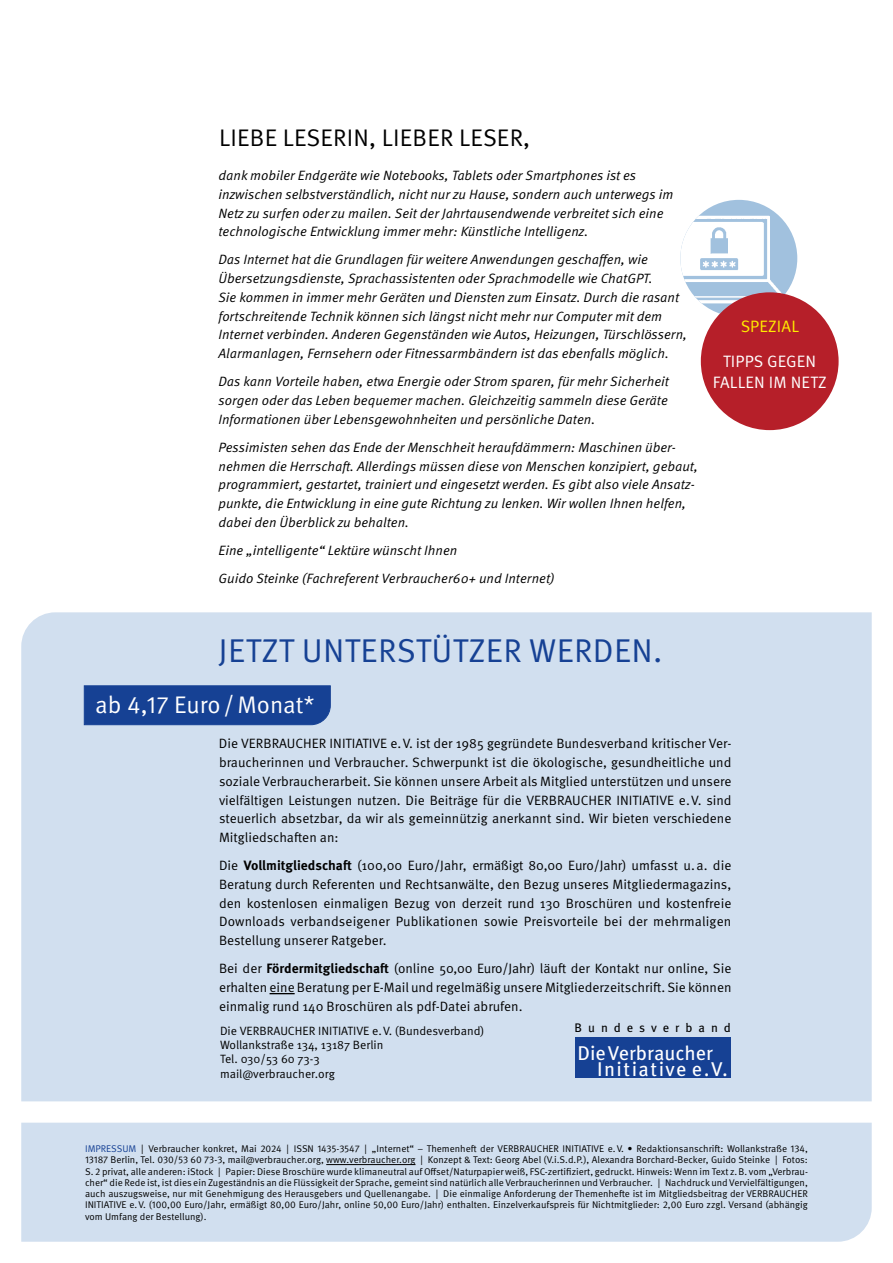
<style>
.page{position:relative;width:893px;height:1263px;background:#fff}
.page>*{position:absolute;margin:0;border:0;box-sizing:border-box;transform-origin:0 0}
.t1{font:33px "Meta Pro Norm";letter-spacing:.01em;color:#164194}
.t2{font:24px "Meta Pro Norm";letter-spacing:.01em;color:#000}
.t3{font:24px "Meta Pro Norm";color:#fff}
.t4{font:19.95px/16.4px "Meta Pro";color:#fff}
.t5{font:18px "Meta Pro";color:#000}
.t6{font:16.5px/21.6px "Meta Pro Norm";letter-spacing:.01em;color:#fff;text-align:center}
.t7{font:16.5px "Meta Pro Norm";letter-spacing:.01em;color:#ffed00}
.t8{font:13.5px/18.8px "Meta Pro Norm Ita";color:#000}
.t9{font:13.5px/18.8px "Meta Pro Norm";color:#000;text-align:justify}
.t10{font:12.45px "Meta Pro";color:#000}
.t11{font:12px/14.4px "Meta Pro Norm";color:#000}
.t12{font:9.75px/11.2px "Meta Pro Norm";color:#000;text-align:justify}
.t13{font:9px "Meta Pro Norm";letter-spacing:.01em;color:#000}
.s1{font-family:"Meta Pro";font-weight:700}
.s2{color:#164194}
</style>
<div class="page">
<img style="left:680px;top:200px;width:117px;height:117px;border-radius:58px">
<div style="left:701px;top:292px;width:138px;height:138px;background:#b61f29;border-radius:50%"></div>
<div style="left:21px;top:1123px;width:851px;height:119px;background:#d1dfef"></div>
<div style="left:21px;top:612px;width:851px;height:489px;background:#d1dfef"></div>
<div style="left:84px;top:685px;width:247px;height:40px;background:#164194"></div>
<div style="left:575px;top:1037px;width:156px;height:41px;background:#164194"></div>
<svg style="left:270px;top:993px;width:25px;height:1px"></svg>
<hr style="left:326px;top:1164px;width:89px;height:1px;background:#000">
<h2 class="t2" style="left:219px;top:119px;width:312px">LIEBE LESERIN, LIEBER LESER,</h2>
<p class="t8" style="left:218px;top:165px;width:456px">dank mobiler Endgeräte wie Notebooks, Tablets oder Smartphones ist es inzwischen selbstverständlich, nicht nur zu Hause, sondern auch unterwegs im Netz zu surfen oder zu mailen. Seit der Jahrtausendwende verbreitet sich eine technologische Entwicklung immer mehr: Künstliche Intelligenz.</p>
<p class="t8" style="left:218px;top:249px;width:470px">Das Internet hat die Grundlagen für weitere Anwendungen geschaffen, wie Übersetzungsdienste, Sprachassistenten oder Sprachmodelle wie ChatGPT.<br>Sie kommen in immer mehr Geräten und Diensten zum Einsatz. Durch die rasant fortschreitende Technik können sich längst nicht mehr nur Computer mit dem Internet verbinden. Anderen Gegenständen wie Autos, Heizungen, Türschlössern, Alarmanlagen, Fernsehern oder Fitnessarmbändern ist das ebenfalls möglich.</p>
<p class="t8" style="left:218px;top:371px;width:452px;text-align:justify">Das kann Vorteile haben, etwa Energie oder Strom sparen, für mehr Sicherheit sorgen oder das Leben bequemer machen. Gleichzeitig sammeln diese Geräte Informationen über Lebensgewohnheiten und persönliche Daten.</p>
<p class="t8" style="left:218px;top:437px;width:481px">Pessimisten sehen das Ende der Menschheit heraufdämmern: Maschinen über&shy;nehmen die Herrschaft. Allerdings müssen diese von Menschen konzipiert, gebaut, programmiert, gestartet, trainiert und eingesetzt werden. Es gibt also viele Ansatz&shy;punkte, die Entwicklung in eine gute Richtung zu lenken. Wir wollen Ihnen helfen, dabei den Überblick zu behalten.</p>
<p class="t8" style="left:218px;top:535px;width:338px;line-height:28px">Eine „intelligente“ Lektüre wünscht Ihnen<br>Guido Steinke (Fachreferent Verbraucher60+ und Internet)</p>
<p class="t7" style="left:741px;top:314px;width:60px">SPEZIAL</p>
<p class="t6" style="left:713px;top:349px;width:115px">TIPPS GEGEN<br>FALLEN IM NETZ</p>
<h1 class="t1" style="left:219px;top:625px;width:445px">JETZT UNTERSTÜTZER WERDEN.</h1>
<h2 class="t3" style="left:95px;top:686px;width:221px">ab 4,17 Euro/Monat*</h2>
<p class="t9" style="left:219px;top:733px;width:514px">Die VERBRAUCHER INITIATIVE e.V. ist der 1985 gegründete Bundesverband kritischer Ver&shy;braucherinnen und Verbraucher. Schwerpunkt ist die ökologische, gesundheitliche und soziale Verbraucherarbeit. Sie können unsere Arbeit als Mitglied unterstützen und unsere vielfältigen Leistungen nutzen. Die Beiträge für die VERBRAUCHER INITIATIVE e.V. sind steuerlich absetzbar, da wir als gemeinnützig anerkannt sind. Wir bieten verschiedene Mitgliedschaften an:</p>
<p class="t9" style="left:219px;top:855px;width:514px">Die <span class="s1">Vollmitgliedschaft</span> (100,00 Euro/Jahr, ermäßigt 80,00 Euro/Jahr) umfasst u.a. die Beratung durch Referenten und Rechtsanwälte, den Bezug unseres Mitgliedermagazins, den kostenlosen einmaligen Bezug von derzeit rund 130 Broschüren und kostenfreie Downloads verbandseigener Publikationen sowie Preisvorteile bei der mehrmaligen Bestellung unserer Ratgeber.</p>
<p class="t9" style="left:219px;top:958px;width:514px">Bei der <span class="s1">Fördermitgliedschaft</span> (online 50,00 Euro/Jahr) läuft der Kontakt nur online, Sie erhalten eine Beratung per E-Mail und regelmäßig unsere Mitgliederzeitschrift. Sie können einmalig rund 140 Broschüren als pdf-Datei abrufen.</p>
<p class="t11" style="left:220px;top:1022px;width:266px">Die VERBRAUCHER INITIATIVE e.V. (Bundesverband)<br>Wollankstraße 134, 13187 Berlin<br>Tel. 030/53 60 73-3<br>mail@verbraucher.org</p>
<p class="t10" style="left:575px;top:1018px;width:158px">B u n d e s v e r b a n d</p>
<h3 class="t4" style="left:597px;top:1043px;width:132px;text-indent:-20px">DieVerbraucher<br>Initiative e.V.</h3>
<p class="t12" style="left:85px;top:1142px;width:724px"><span class="s2">IMPRESSUM</span> | Verbraucher konkret, Mai 2024 | ISSN 1435-3547 | „Internet“ – Themenheft der VERBRAUCHER INITIATIVE e.V. • Redaktionsanschrift: Wollankstraße 134, 13187 Berlin, Tel. 030/53 60 73-3, mail@verbraucher.org, www.verbraucher.org | Konzept &amp; Text: Georg Abel (V.i.S.d.P.), Alexandra Borchard-Becker, Guido Steinke | Fotos:<br>S. 2 privat, alle anderen: iStock | Papier: Diese Broschüre wurde klimaneutral auf Offset/Naturpapier weiß, FSC-zertifiziert, gedruckt. Hinweis: Wenn im Text z.B. vom „Verbrau&shy;cher“ die Rede ist, ist dies ein Zugeständnis an die Flüssigkeit der Sprache, gemeint sind natürlich alle Verbraucherinnen und Verbraucher. | Nachdruck und Vervielfältigungen, auch auszugsweise, nur mit Genehmigung des Herausgebers und Quellenangabe. | Die einmalige Anforderung der Themenhefte ist im Mitgliedsbeitrag der VERBRAUCHER INITIATIVE e.V. (100,00 Euro/Jahr, ermäßigt 80,00 Euro/Jahr, online 50,00 Euro/Jahr) enthalten. Einzelverkaufspreis für Nichtmitglieder: 2,00 Euro zzgl. Versand (abhängig vom Umfang der Bestellung).</p>
<h3 class="t5" style="left:85px;top:1191px;width:11px">2</h3>
<p class="t13" style="left:128px;top:1202px;width:119px">VERBRAUCHER INITIATIVE e.V.</p>
</div>
